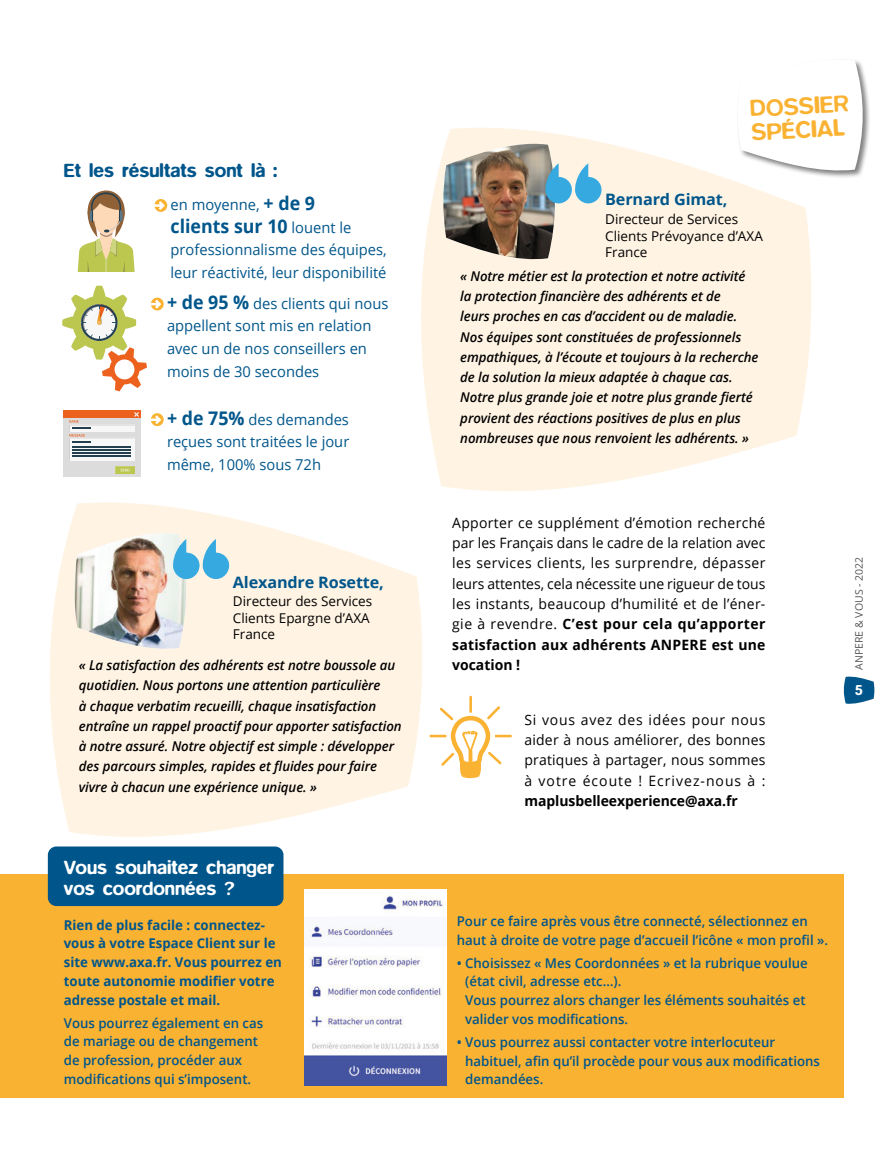
<style>
.page{position:relative;width:893px;height:1149px;background:#fff}
.page>*{position:absolute;margin:0;border:0;box-sizing:border-box;transform-origin:0 0}
.t1{font:500 24px/24px "Blur";color:#fab233}
.t2{font:500 19.5px/21px "Blur";color:#fff}
.t3{font:500 19.5px "Blur";color:#00568b}
.t4{font:700 18.75px "Open Sans";color:#00568b;scale:.95 1}
.t5{font:700 15.75px "Open Sans";letter-spacing:-.01em;color:#00568b}
.t6{font:15px/22.5px "Open Sans";color:#00568b}
.t7{font:500 15px "Blur";color:#fff}
.t8{font:14.25px/20.2px "Open Sans";letter-spacing:.025em;color:#000;text-align:justify}
.t9{font:700 14.25px "Open Sans";letter-spacing:-.005em;color:#000}
.t10{font:italic 600 13.5px/20.2px "Open Sans";letter-spacing:-.005em;color:#000}
.t11{font:600 13.5px/18.8px "Open Sans";color:#00568b}
.t12{font:700 13.5px/18.8px "Open Sans";color:#00568b}
.t13{font:13.5px/16.5px "Open Sans";color:#000}
.t14{font:10.5px "Open Sans";color:#575756}
.s1{font-weight:700;font-size:18.75px}
.s2{font-weight:400;font-size:15px}
.s3{font-weight:700}
</style>
<div class="page">
<svg style="left:843px;top:676px;width:32px;height:28px"></svg>
<div style="left:737px;top:58px;width:134px;height:121px;background:#000;opacity:.5"></div>
<svg style="left:737px;top:58px;width:128px;height:115px"></svg>
<svg style="left:155px;top:199px;width:12px;height:13px"></svg>
<svg style="left:151px;top:413px;width:13px;height:13px"></svg>
<svg style="left:50px;top:502px;width:373px;height:345px;fill:#fff4e4"></svg>
<svg style="left:413px;top:120px;width:403px;height:383px;fill:#fff4e4"></svg>
<img style="left:73px;top:530px;width:156px;height:121px">
<img style="left:442px;top:140px;width:159px;height:122px">
<svg style="left:62px;top:285px;width:102px;height:106px"></svg>
<div style="left:64px;top:410px;width:77px;height:66px;background:#dcdcdc"></div>
<div style="left:64px;top:410px;width:77px;height:8px;background:#ec611e"></div>
<svg style="left:115px;top:466px;width:20px;height:7px"></svg>
<svg style="left:69px;top:412px;width:70px;height:48px"></svg>
<svg style="left:78px;top:190px;width:57px;height:82px"></svg>
<svg style="left:440px;top:706px;width:62px;height:72px"></svg>
<hr style="left:429px;top:734px;width:18px;height:3px;background:#fab233">
<hr style="left:495px;top:734px;width:17px;height:3px;background:#fab233">
<hr style="left:469px;top:695px;width:3px;height:17px;background:#fab233">
<div style="left:0;top:874px;width:843px;height:223px;background:#fab233"></div>
<div style="left:48px;top:846px;width:235px;height:59px;background:#00568b;border-radius:9px"></div>
<img style="left:305px;top:889px;width:141px;height:195px">
<h2 class="t3" style="left:64px;top:159px;width:215px">Et les résultats sont là :</h2>
<p class="t6" style="left:171px;top:195px;width:146px">en moyenne, <span class="s1">+ de 9</span></p>
<h3 class="t4" style="left:171px;top:218px;width:192px">clients sur 10 <span class="s2">louent le</span></h3>
<p class="t6" style="left:171px;top:240px;width:218px">professionnalisme des équipes, leur réactivité, leur disponibilité</p>
<p class="t6" style="left:167px;top:294px;width:223px"><span class="s1">+ de 95 %</span> des clients qui nous appellent sont mis en relation avec un de nos conseillers en moins de 30 secondes</p>
<p class="t6" style="left:167px;top:409px;width:184px;text-align:justify"><span class="s1">+ de 75%</span> des demandes reçues sont traitées le jour même, 100% sous 72h</p>
<p class="t5" style="left:233px;top:575px;width:153px">Alexandre Rosette,</p>
<p class="t13" style="left:233px;top:594px;width:141px">Directeur des Services<br>Clients Epargne d’AXA<br>France</p>
<p class="t10" style="left:79px;top:656px;width:324px">« La satisfaction des adhérents est notre boussole au quotidien. Nous portons une attention particulière<br>à chaque verbatim recueilli, chaque insatisfaction entraîne un rappel proactif pour apporter satisfaction à notre assuré. Notre objectif est simple : développer des parcours simples, rapides et fluides pour faire vivre à chacun une expérience unique. »</p>
<h2 class="t2" style="left:64px;top:856px;width:212px">Vous souhaitez changer vos coordonnées ?</h2>
<p class="t12" style="left:64px;top:916px;width:220px">Rien de plus facile : connectez&shy;vous à votre Espace Client sur le site www.axa.fr. Vous pourrez en toute autonomie modifier votre adresse postale et mail.</p>
<p class="t11" style="left:64px;top:1014px;width:201px">Vous pourrez également en cas de mariage ou de changement de profession, procéder aux modifications qui s’imposent.</p>
<h1 class="t1" style="left:750px;top:96px;width:100px;rotate:-3deg">DOSSIER<br>SPÉCIAL</h1>
<p class="t5" style="left:605px;top:193px;width:124px">Bernard Gimat,</p>
<p class="t13" style="left:605px;top:212px;width:159px">Directeur de Services<br>Clients Prévoyance d’AXA<br>France</p>
<p class="t10" style="left:460px;top:267px;width:300px">« Notre métier est la protection et notre activité la protection financière des adhérents et de<br>leurs proches en cas d’accident ou de maladie.<br>Nos équipes sont constituées de professionnels empathiques, à l’écoute et toujours à la recherche de la solution la mieux adaptée à chaque cas.<br>Notre plus grande joie et notre plus grande fierté provient des réactions positives de plus en plus nombreuses que nous renvoient les adhérents. »</p>
<p class="t8" style="left:452px;top:514px;width:315px">Apporter ce supplément d’émotion recherché par les Français dans le cadre de la relation avec les services clients, les surprendre, dépasser leurs attentes, cela nécessite une rigueur de tous les instants, beaucoup d’humilité et de l’éner&shy;gie à revendre. <span class="s3">C’est pour cela qu’apporter satisfaction aux adhérents ANPERE est une vocation !</span></p>
<p class="t8" style="left:524px;top:710px;width:243px">Si vous avez des idées pour nous aider à nous améliorer, des bonnes pratiques à partager, nous sommes à votre écoute ! Ecrivez-nous à :</p>
<p class="t9" style="left:524px;top:794px;width:215px">maplusbelleexperience@axa.fr</p>
<p class="t14" style="left:853px;top:669px;width:114px;rotate:-90deg">ANPERE &amp; VOUS - 2022</p>
<p class="t7" style="left:855px;top:680px;width:9px">5</p>
<p class="t11" style="left:457px;top:912px;width:373px">Pour ce faire après vous être connecté, sélectionnez en haut à droite de votre page d’accueil l’icône « mon profil ».</p>
<p class="t11" style="left:465px;top:952px;width:344px;text-indent:-8px">• Choisissez « Mes Coordonnées » et la rubrique voulue (état civil, adresse etc…).<br>Vous pourrez alors changer les éléments souhaités et valider vos modifications.</p>
<p class="t11" style="left:465px;top:1033px;width:356px;text-indent:-8px">• Vous pourrez aussi contacter votre interlocuteur habituel, afin qu’il procède pour vous aux modifications demandées.</p>
</div>
